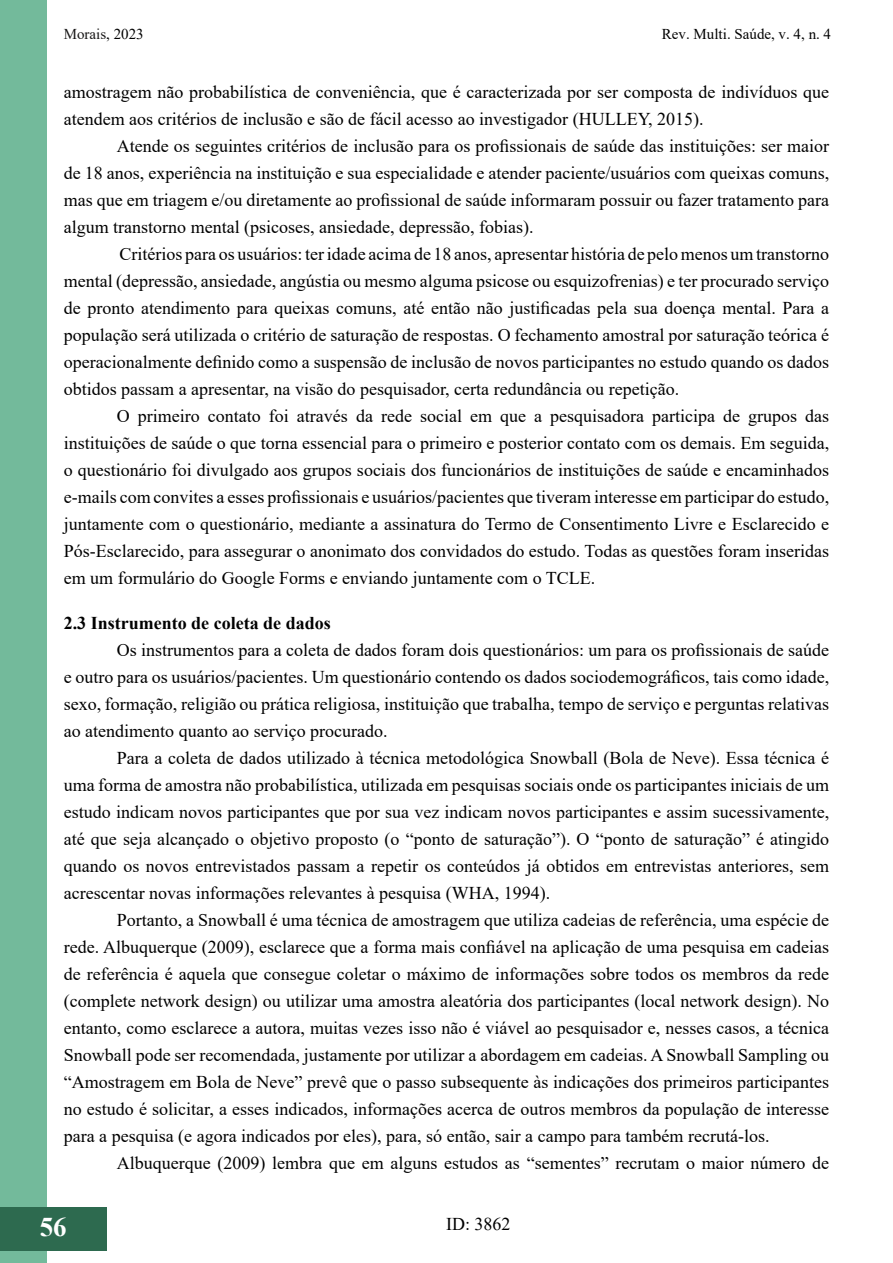
<style>
.page{position:relative;width:893px;height:1263px;background:#fff}
.page>*{position:absolute;margin:0;border:0;box-sizing:border-box;transform-origin:0 0}
.t1{font:700 27px "Times New Roman";color:#fff}
.t2{font:18px/27px "Times New Roman";color:#000;text-align:justify}
.t3{font:700 18px "Times New Roman";color:#000}
.t4{font:15px "Times New Roman";color:#000}
.t5{font:15px "Times New Roman";color:#181717}
.s1{color:#000}
</style>
<div class="page">
<div style="left:0;top:0;width:47px;height:1262px;background:#73ba9b"></div>
<hr style="left:892px;top:1207px;width:1px;height:43px;background:#2d6a4f">
<div style="left:0;top:1207px;width:106px;height:43px;background:#2d6a4f"></div>
<p class="t5" style="left:64px;top:24px;width:81px">Morais<span class="s1">, 2023</span></p>
<p class="t4" style="left:662px;top:24px;width:171px">Rev. Multi. Saúde, v. 4, n. 4</p>
<p class="t2" style="left:64px;top:77px;width:767px">amostragem não probabilística de conveniência, que é caracterizada por ser composta de indivíduos que atendem aos critérios de inclusão e são de fácil acesso ao investigador (HULLEY, 2015).</p>
<p class="t2" style="left:64px;top:131px;width:767px;text-indent:53px">Atende os seguintes critérios de inclusão para os profissionais de saúde das instituições: ser maior de 18 anos, experiência na instituição e sua especialidade e atender paciente/usuários com queixas comuns, mas que em triagem e/ou diretamente ao profissional de saúde informaram possuir ou fazer tratamento para algum transtorno mental (psicoses, ansiedade, depressão, fobias).</p>
<p class="t2" style="left:64px;top:239px;width:767px;text-indent:56px">Critérios para os usuários: ter idade acima de 18 anos, apresentar história de pelo menos um transtorno mental (depressão, ansiedade, angústia ou mesmo alguma psicose ou esquizofrenias) e ter procurado serviço de pronto atendimento para queixas comuns, até então não justificadas pela sua doença mental. Para a população será utilizada o critério de saturação de respostas. O fechamento amostral por saturação teórica é operacionalmente definido como a suspensão de inclusão de novos participantes no estudo quando os dados obtidos passam a apresentar, na visão do pesquisador, certa redundância ou repetição.</p>
<p class="t2" style="left:64px;top:401px;width:767px;text-indent:53px">O primeiro contato foi através da rede social em que a pesquisadora participa de grupos das instituições de saúde o que torna essencial para o primeiro e posterior contato com os demais. Em seguida, o questionário foi divulgado aos grupos sociais dos funcionários de instituições de saúde e encaminhados e-mails com convites a esses profissionais e usuários/pacientes que tiveram interesse em participar do estudo, juntamente com o questionário, mediante a assinatura do Termo de Consentimento Livre e Esclarecido e Pós-Esclarecido, para assegurar o anonimato dos convidados do estudo. Todas as questões foram inseridas em um formulário do Google Forms e enviando juntamente com o TCLE.</p>
<p class="t3" style="left:64px;top:610px;width:268px">2.3 Instrumento de coleta de dados</p>
<p class="t2" style="left:64px;top:635px;width:767px;text-indent:53px">Os instrumentos para a coleta de dados foram dois questionários: um para os profissionais de saúde e outro para os usuários/pacientes. Um questionário contendo os dados sociodemográficos, tais como idade, sexo, formação, religião ou prática religiosa, instituição que trabalha, tempo de serviço e perguntas relativas ao atendimento quanto ao serviço procurado.</p>
<p class="t2" style="left:64px;top:743px;width:767px;text-indent:53px">Para a coleta de dados utilizado à técnica metodológica Snowball (Bola de Neve). Essa técnica é uma forma de amostra não probabilística, utilizada em pesquisas sociais onde os participantes iniciais de um estudo indicam novos participantes que por sua vez indicam novos participantes e assim sucessivamente, até que seja alcançado o objetivo proposto (o “ponto de saturação”). O “ponto de saturação” é atingido quando os novos entrevistados passam a repetir os conteúdos já obtidos em entrevistas anteriores, sem acrescentar novas informações relevantes à pesquisa (WHA, 1994).</p>
<p class="t2" style="left:64px;top:905px;width:767px;text-indent:53px">Portanto, a Snowball é uma técnica de amostragem que utiliza cadeias de referência, uma espécie de rede. Albuquerque (2009), esclarece que a forma mais confiável na aplicação de uma pesquisa em cadeias de referência é aquela que consegue coletar o máximo de informações sobre todos os membros da rede (complete network design) ou utilizar uma amostra aleatória dos participantes (local network design). No entanto, como esclarece a autora, muitas vezes isso não é viável ao pesquisador e, nesses casos, a técnica Snowball pode ser recomendada, justamente por utilizar a abordagem em cadeias. A Snowball Sampling ou “Amostragem em Bola de Neve” prevê que o passo subsequente às indicações dos primeiros participantes no estudo é solicitar, a esses indicados, informações acerca de outros membros da população de interesse para a pesquisa (e agora indicados por eles), para, só então, sair a campo para também recrutá-los.</p>
<p class="t2" style="left:117px;top:1148px;width:714px">Albuquerque (2009) lembra que em alguns estudos as “sementes” recrutam o maior número de</p>
<h1 class="t1" style="left:40px;top:1207px;width:28px">56</h1>
<p class="t2" style="left:446px;top:1210px;width:66px">ID: 3862</p>
</div>
